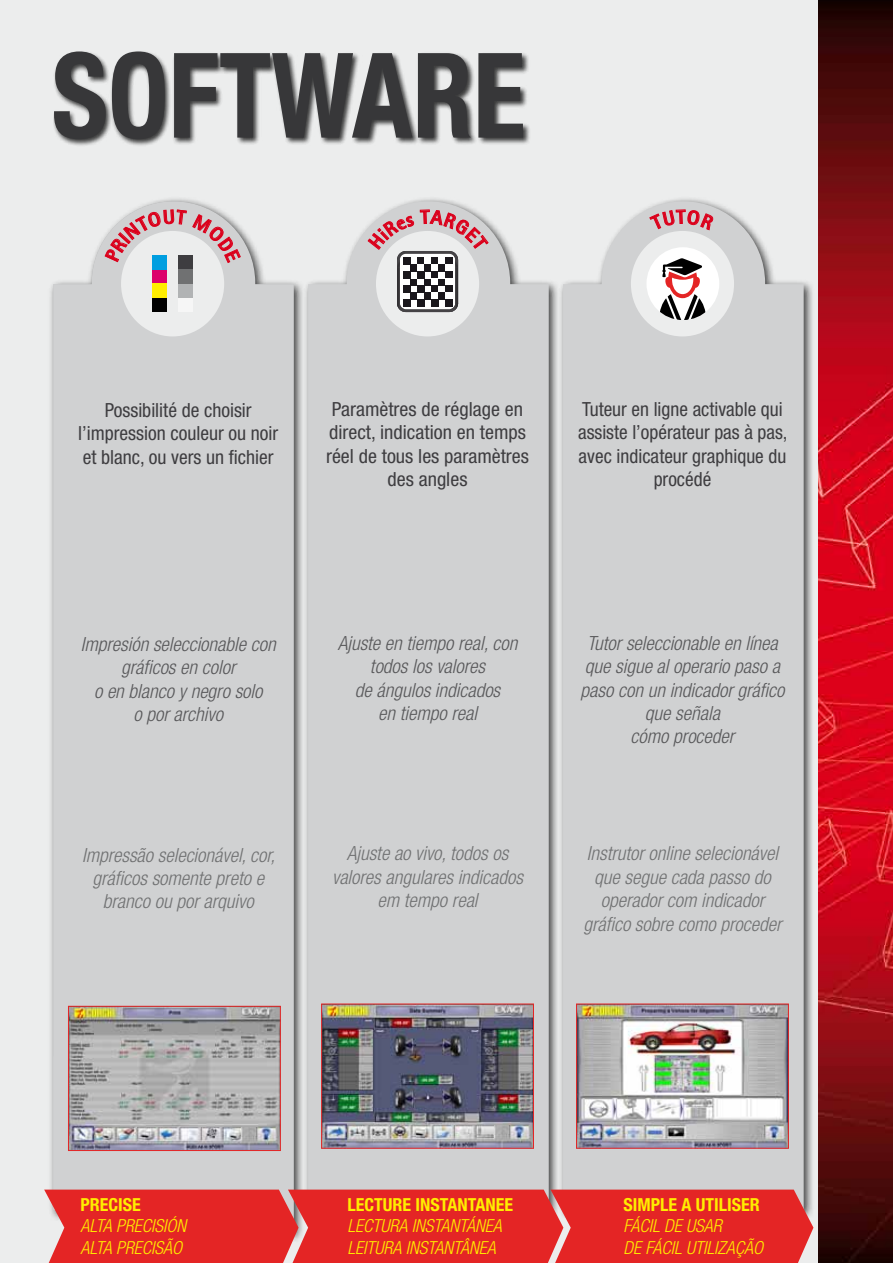
<style>
.page{position:relative;width:893px;height:1263px;background:#fff}
.page>*{position:absolute;margin:0;border:0;box-sizing:border-box;transform-origin:0 0}
.t1{font:700 condensed 118.2px "Helvetica Neue LT Std";color:#373739;scale:.92 1}
.t2{font:italic 300 condensed 19.5px/23.4px "Helvetica Neue LT Std";color:#58585a;text-align:center}
.t3{font:condensed 19.5px/23.4px "Helvetica Neue LT Std";color:#3e3d40;text-align:center}
.t4{font:italic 300 condensed 19.5px/23.4px "Helvetica Neue LT Std";color:#707172;text-align:center}
.t5{font:italic 300 condensed 18px "Helvetica Neue LT Std";color:#ffed00}
.t6{font:700 condensed 18px "Helvetica Neue LT Std";color:#ffed00}
</style>
<div class="page">
<div style="left:0;top:0;width:13px;height:1263px;background:#eceded"></div>
<img style="left:818px;top:0;width:75px;height:1263px">
<div style="left:1px;top:0;width:816px;height:1263px;background:#eceded"></div>
<div style="left:48px;top:196px;width:257px;height:1046px;background:#000;opacity:.75"></div>
<div style="left:53px;top:201px;width:241px;height:988px;background:#d0d1d2"></div>
<div style="left:121px;top:231px;width:103px;height:105px;background:#eceded;border-radius:50%"></div>
<div style="left:178px;top:255px;width:15px;height:15px;background:#3e3d40"></div>
<div style="left:153px;top:269px;width:14px;height:15px;background:#dc006b"></div>
<div style="left:153px;top:298px;width:14px;height:14px;background:#000"></div>
<div style="left:178px;top:298px;width:15px;height:14px;background:#f6f6f6"></div>
<div style="left:178px;top:284px;width:15px;height:14px;background:#b1b3b4"></div>
<div style="left:178px;top:269px;width:15px;height:15px;background:#707172"></div>
<div style="left:153px;top:255px;width:14px;height:15px;background:#009ee0"></div>
<div style="left:153px;top:284px;width:14px;height:14px;background:#ffed00"></div>
<div style="left:303px;top:196px;width:257px;height:1025px;background:#000;opacity:.75"></div>
<div style="left:308px;top:201px;width:241px;height:988px;background:#d0d1d2"></div>
<div style="left:376px;top:231px;width:103px;height:105px;background:#eceded;border-radius:50%"></div>
<div style="left:558px;top:196px;width:257px;height:1025px;background:#000;opacity:.75"></div>
<div style="left:563px;top:201px;width:241px;height:988px;background:#d0d1d2"></div>
<div style="left:631px;top:231px;width:103px;height:105px;background:#eceded;border-radius:50%"></div>
<div style="left:646px;top:247px;width:73px;height:73px;background:#fff;border-radius:50%"></div>
<svg style="left:660px;top:258px;width:46px;height:62px"></svg>
<div style="left:53px;top:50px;width:478px;height:96px;background:#000;opacity:.75"></div>
<img style="left:70px;top:1008px;width:209px;height:141px">
<div style="left:68px;top:1006px;width:213px;height:145px;border:1px solid #e42525"></div>
<img style="left:323px;top:1005px;width:209px;height:142px">
<div style="left:321px;top:1003px;width:213px;height:146px;border:1px solid #e42525"></div>
<img style="left:578px;top:1005px;width:209px;height:142px">
<div style="left:576px;top:1003px;width:213px;height:146px;border:1px solid #e42525"></div>
<div style="left:44px;top:1189px;width:769px;height:74px;background:#e42525"></div>
<svg style="left:104px;top:209px;width:137px;height:54px"></svg>
<svg style="left:367px;top:203px;width:122px;height:109px"></svg>
<svg style="left:649px;top:209px;width:65px;height:22px"></svg>
<h1 class="t1" style="left:52px;top:24px;width:516px">SOFTWARE</h1>
<p class="t3" style="left:78px;top:398px;width:202px">Possibilité de choisir l’impression couleur ou noir et blanc, ou vers un fichier</p>
<p class="t3" style="left:326px;top:397px;width:204px">Paramètres de réglage en direct, indication en temps réel de tous les paramètres des angles</p>
<p class="t3" style="left:578px;top:397px;width:211px">Tuteur en ligne activable qui assiste l’opérateur pas à pas, avec indicateur graphique du procédé</p>
<p class="t2" style="left:81px;top:633px;width:196px">Impresión seleccionable con gráficos en color<br>o en blanco y negro solo<br>o por archivo</p>
<p class="t4" style="left:82px;top:843px;width:195px">Impressão selecionável, cor, gráficos somente preto e branco ou por arquivo</p>
<p class="t2" style="left:338px;top:632px;width:181px">Ajuste en tiempo real, con todos los valores<br>de ángulos indicados<br>en tiempo real</p>
<p class="t4" style="left:332px;top:842px;width:192px">Ajuste ao vivo, todos os valores angulares indicados em tempo real</p>
<p class="t2" style="left:580px;top:632px;width:205px">Tutor seleccionable en línea que sigue al operario paso a paso con un indicador gráfico que señala<br>cómo proceder</p>
<p class="t4" style="left:583px;top:842px;width:200px">Instrutor online selecionável que segue cada passo do operador com indicador gráfico sobre como proceder</p>
<p class="t6" style="left:81px;top:1193px;width:62px">PRECISE</p>
<p class="t6" style="left:347px;top:1193px;width:167px">LECTURE INSTANTANEE</p>
<p class="t6" style="left:623px;top:1193px;width:138px">SIMPLE A UTILISER</p>
<p class="t5" style="left:81px;top:1216px;width:107px">ALTA PRECISIÓN</p>
<p class="t5" style="left:347px;top:1216px;width:156px">LECTURA INSTANTÁNEA</p>
<p class="t5" style="left:623px;top:1216px;width:100px">FÁCIL DE USAR</p>
<p class="t5" style="left:81px;top:1237px;width:103px">ALTA PRECISÃO</p>
<p class="t5" style="left:347px;top:1237px;width:68px">LEITURA instant</p>
<p class="t5" style="left:460px;top:1237px;width:17px">ânea</p>
<p class="t5" style="left:623px;top:1237px;width:141px">DE FÁCIL UTILIZAÇÃO</p>
</div>
